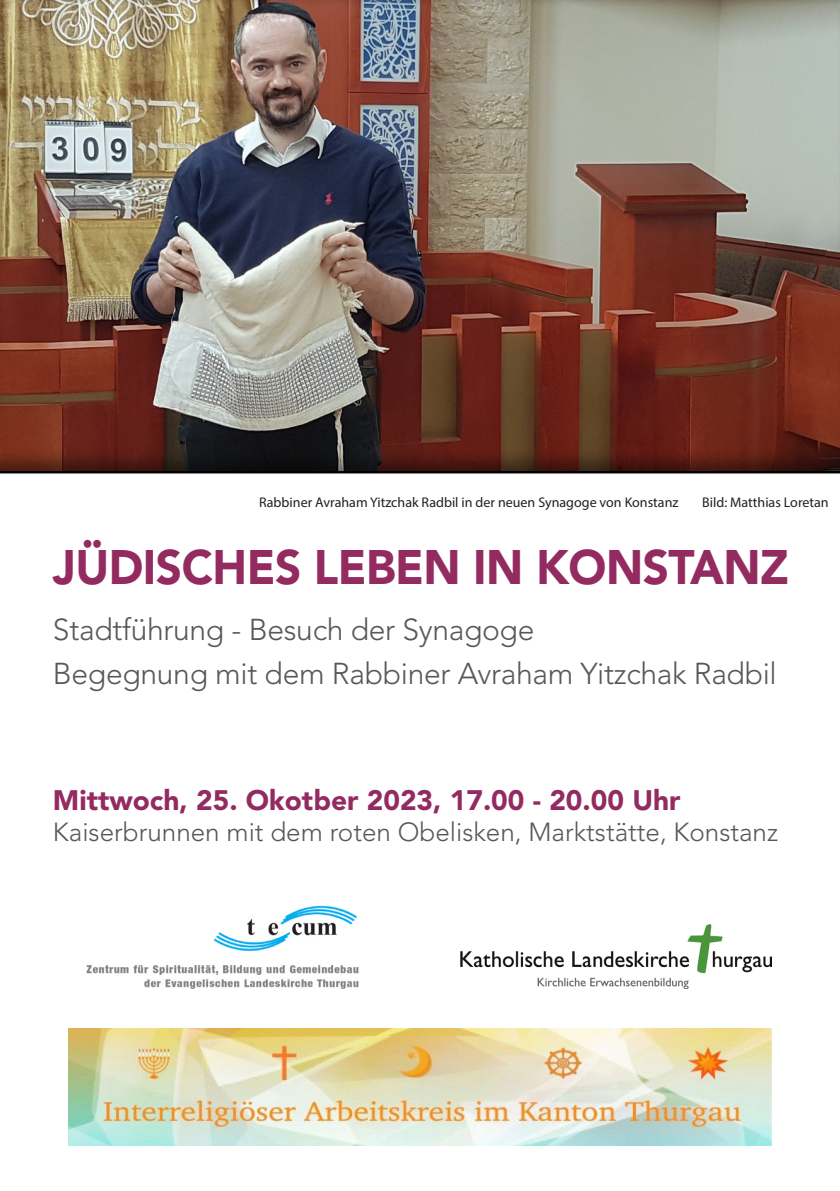
<style>
.page{position:relative;width:840px;height:1191px;background:#fff}
.page>*{position:absolute;margin:0;border:0;box-sizing:border-box;transform-origin:0 0}
.t1{font:900 48px "Avenir LT Std";letter-spacing:-.01em;color:#932b60;scale:.95 1}
.t2{font:300 30px "Avenir LT Std";letter-spacing:-.01em;color:#57585a}
.t3{font:900 28px "Avenir LT Std";color:#932b60}
.Text{font:300 26px "Avenir LT Std";color:#57585a}
.t4{font:14px "Myriad Pro";color:#231f20}
</style>
<div class="page">
<img style="left:86px;top:905px;width:273px;height:83px">
<div style="left:0;top:0;width:839px;height:477px;background:#231f20;opacity:.5"></div>
<img style="left:460px;top:924px;width:311px;height:64px">
<img style="left:68px;top:1028px;width:703px;height:117px">
<p class="t4" style="left:259px;top:493px;width:420px">Rabbiner Avraham Yitzchak Radbil in der neuen Synagoge von Konstanz</p>
<p class="t4" style="left:701px;top:493px;width:128px">Bild: Matthias Loretan</p>
<p class="t1" style="left:53px;top:538px;width:775px">JÜDISCHES LEBEN IN KONSTANZ</p>
<p class="t2" style="left:53px;top:612px;width:482px">Stadtführung - Besuch der Synagoge</p>
<p class="t2" style="left:53px;top:656px;width:725px">Begegnung mit dem Rabbiner Avraham Yitzchak Radbil</p>
<p class="t3" style="left:53px;top:783px;width:628px">Mittwoch, 25. Okotber 2023, 17.00 - 20.00 Uhr</p>
<p class="Text" style="left:53px;top:817px;width:726px">Kaiserbrunnen mit dem roten Obelisken, Marktstätte, Konstanz</p>
</div>
